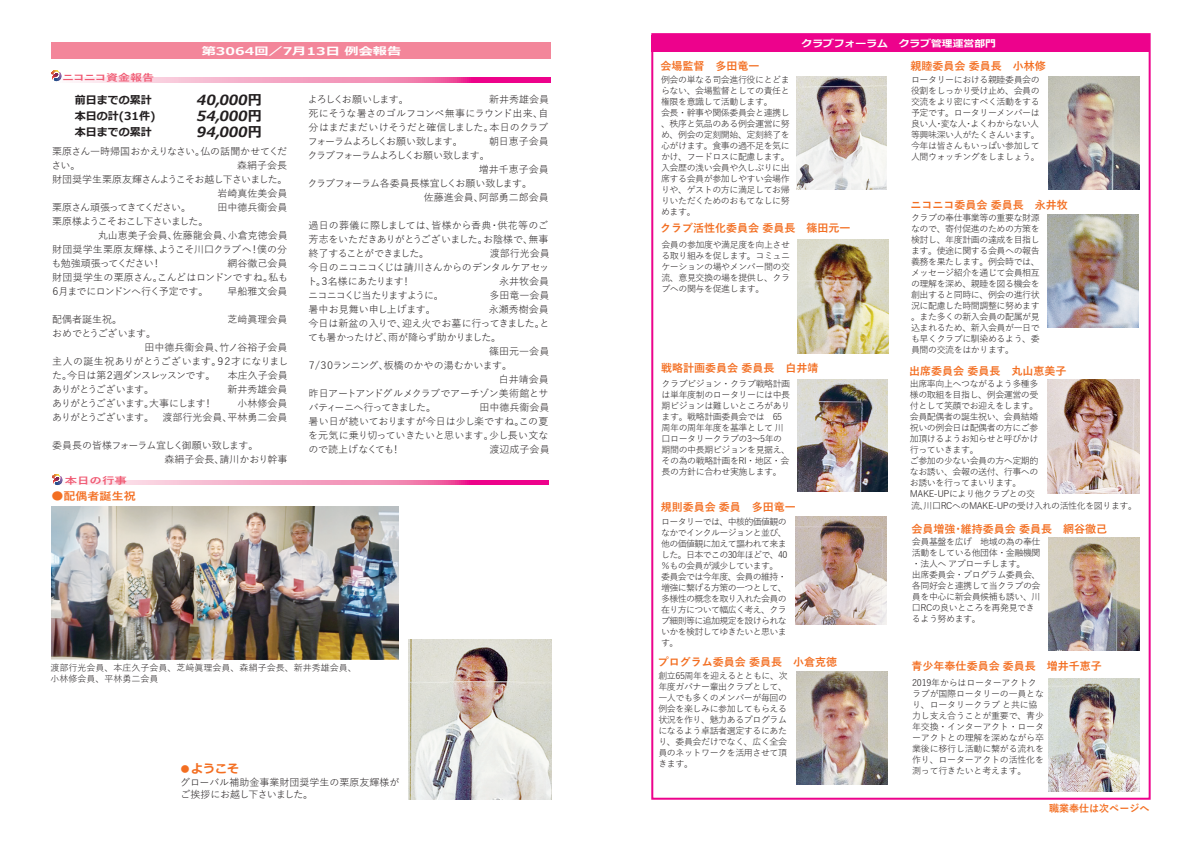
<style>
.page{position:relative;width:1191px;height:842px;background:#fff}
.page>*{position:absolute;margin:0;border:0;box-sizing:border-box;transform-origin:0 0}
.t1{font:italic 700 14px/16px "Meiryo";color:#231f20;text-align:justify}
.t2{font:700 11.9px "Meiryo";color:#f36e21}
.t3{font:700 11px "Yu Gothic";color:#f36e21}
.t4{font:700 11px/16px "Meiryo";color:#231f20}
.t5{font:700 10.8px "Yu Gothic";color:#f36e21;scale:1.12 1}
.t6{font:700 10.6px "Meiryo";color:#fff;scale:1.33 1}
.t7{font:10px/14px "Yu Gothic";letter-spacing:-.02em;color:#231f20;text-align:justify}
.t8{font:10px/14px "Yu Gothic";color:#231f20;text-align:right}
.t9{font:10px "Yu Gothic";letter-spacing:-.065em;color:#231f20}
.t10{font:10px "Yu Gothic";letter-spacing:-.085em;color:#231f20}
.t11{font:10px "Yu Gothic";letter-spacing:-.105em;color:#231f20}
.t12{font:10px "Yu Gothic";letter-spacing:-.09em;color:#231f20}
.t13{font:10px "Yu Gothic";letter-spacing:-.075em;color:#231f20}
.t14{font:10px "Yu Gothic";letter-spacing:.015em;color:#231f20}
.t15{font:10px "Yu Gothic";letter-spacing:-.08em;color:#231f20}
.t16{font:10px "Yu Gothic";letter-spacing:-.1em;color:#231f20}
.t17{font:10px "Yu Gothic";letter-spacing:-.12em;color:#231f20}
.t18{font:700 10px "Yu Gothic";color:#f36e21}
.t19{font:700 9.6px "Meiryo";color:#fff;scale:1.12 1}
.t20{font:700 9.6px "Yu Gothic";letter-spacing:-.045em;color:#f05972;scale:1.25 1}
.t21{font:700 9.6px "Yu Gothic";color:#f05972;scale:1.29 1}
.t22{font:9px/11px "Yu Gothic";letter-spacing:-.05em;color:#231f20}
.t23{font:9px/11px "Yu Gothic";letter-spacing:-.075em;color:#231f20}
.t24{font:9px/11px "Yu Gothic";letter-spacing:-.025em;color:#231f20}
.t25{font:9px/11px "Yu Gothic";color:#231f20}
</style>
<div class="page">
<svg style="left:55px;top:78px;width:495px;height:4px;background:#f48fbe"></svg>
<div style="left:51px;top:43px;width:499px;height:16px;background:#f3869a"></div>
<svg style="left:51px;top:70px;width:11px;height:11px"></svg>
<svg style="left:74px;top:480px;width:474px;height:5px;background:#f38cbd"></svg>
<img style="left:797px;top:76px;width:90px;height:113px">
<img style="left:797px;top:240px;width:91px;height:113px">
<img style="left:797px;top:379px;width:90px;height:113px">
<img style="left:796px;top:517px;width:91px;height:107px">
<img style="left:1048px;top:380px;width:91px;height:113px">
<img style="left:1048px;top:76px;width:91px;height:114px">
<img style="left:1047px;top:214px;width:91px;height:114px">
<img style="left:1048px;top:537px;width:91px;height:114px">
<img style="left:52px;top:506px;width:346px;height:154px">
<img style="left:408px;top:639px;width:143px;height:160px">
<img style="left:1048px;top:678px;width:91px;height:114px">
<svg style="left:52px;top:474px;width:11px;height:11px"></svg>
<div style="left:651px;top:35px;width:499px;height:17px;background:#ed028c"></div>
<img style="left:796px;top:671px;width:91px;height:114px">
<p class="t20" style="left:62px;top:72px;width:75px">ニコニコ資金報告</p>
<p class="t6" style="left:202px;top:44px;width:151px">第3064回／7月13日 例会報告</p>
<p class="t4" style="left:75px;top:93px;width:82px">前日までの累計本日の計(31件)本日までの累計</p>
<h1 class="t1" style="left:197px;top:93px;width:66px">40,000円54,000円94,000円</h1>
<p class="t7" style="left:52px;top:143px;width:237px">栗原さん一時帰国おかえりなさい。仏の話聞かせてください。</p>
<p class="t7" style="left:237px;top:157px;width:51px">森絹子会長</p>
<p class="t9" style="left:52px;top:170px;width:237px">財団奨学生栗原友輝さんようこそお越し下さいました。</p>
<p class="t8" style="left:217px;top:185px;width:71px">岩崎真佐美会員</p>
<p class="t16" style="left:52px;top:198px;width:140px">栗原さん頑張ってきてください。</p>
<p class="t8" style="left:217px;top:199px;width:71px">田中德兵衞会員</p>
<p class="t12" style="left:52px;top:212px;width:158px">栗原様ようこそおこし下さいました。</p>
<p class="t8" style="left:98px;top:227px;width:192px">丸山恵美子会員、佐藤龍会員、小倉克徳会員</p>
<p class="t14" style="left:52px;top:240px;width:237px">財団奨学生栗原友輝様、ようこそ川口クラブへ！僕の分</p>
<p class="t10" style="left:52px;top:254px;width:111px">も勉強頑張ってください！</p>
<p class="t7" style="left:51px;top:255px;width:239px;text-indent:177px">網谷徹己会員財団奨学生の栗原さん。こんどはロンドンですね。私も６月までにロンドンへ行く予定です。</p>
<p class="t7" style="left:227px;top:283px;width:61px">早船雅文会員</p>
<p class="t7" style="left:52px;top:311px;width:71px">配偶者誕生祝。</p>
<p class="t7" style="left:227px;top:311px;width:61px">芝﨑眞理会員</p>
<p class="t9" style="left:52px;top:324px;width:105px">おめでとうございます。</p>
<p class="t8" style="left:144px;top:339px;width:145px">田中德兵衞会員、竹ノ谷裕子会員</p>
<p class="t7" style="left:52px;top:353px;width:238px">主人の誕生祝ありがとうございます。９２才になりまし</p>
<p class="t9" style="left:52px;top:366px;width:165px">た。今日は第２週ダンスレッスンです。</p>
<p class="t7" style="left:228px;top:367px;width:61px">本庄久子会員</p>
<p class="t13" style="left:52px;top:380px;width:104px">ありがとうございます。</p>
<p class="t7" style="left:227px;top:381px;width:61px">新井秀雄会員</p>
<p class="t13" style="left:52px;top:394px;width:163px">ありがとうございます。大事にします！</p>
<p class="t8" style="left:52px;top:395px;width:237px">小林修会員<br>ありがとうございます。 渡部行光会員、平林勇二会員</p>
<p class="t7" style="left:164px;top:437px;width:125px;text-indent:-112px">委員長の皆様フォーラム宜しく御願い致します。<br>森絹子会長、請川かおり幹事</p>
<p class="t21" style="left:65px;top:475px;width:50px">本日の行事</p>
<p class="t5" style="left:52px;top:490px;width:77px">●配偶者誕生祝</p>
<p class="t7" style="left:308px;top:91px;width:243px;text-align:left;text-indent:181px">新井秀雄会員死にそうな暑さのゴルフコンペ無事にラウンド出来、自分はまだまだいけそうだと確信しました。本日のクラブフォーラムよろしくお願い致します。</p>
<p class="t17" style="left:308px;top:90px;width:102px">よろしくお願いします。</p>
<p class="t7" style="left:489px;top:133px;width:61px">朝日恵子会員</p>
<p class="t11" style="left:308px;top:146px;width:184px">クラブフォーラムよろしくお願い致します。</p>
<p class="t8" style="left:479px;top:161px;width:72px">増井千恵子会員</p>
<p class="t10" style="left:308px;top:174px;width:226px">クラブフォーラム各委員長様宜しくお願い致します。</p>
<p class="t8" style="left:424px;top:189px;width:126px">佐藤進会員、阿部勇二郎会員</p>
<p class="t7" style="left:308px;top:217px;width:241px">過日の葬儀に際しましては、皆様から香典・供花等のご芳志をいただきありがとうございました。お陰様で、無事終了することができました。</p>
<p class="t7" style="left:307px;top:245px;width:244px;text-indent:182px">渡部行光会員今日のニコニコくじは請川さんからのデンタルケアセット。３名様にあたります！</p>
<p class="t7" style="left:499px;top:273px;width:51px">永井牧会員</p>
<p class="t12" style="left:308px;top:286px;width:137px">ニコニコくじ当たりますように。</p>
<p class="t7" style="left:489px;top:287px;width:61px">多田竜一会員</p>
<p class="t8" style="left:308px;top:301px;width:129px">暑中お見舞い申し上げます。</p>
<p class="t7" style="left:489px;top:301px;width:61px">永瀬秀樹会員</p>
<p class="t7" style="left:308px;top:315px;width:242px">今日は新盆の入りで、迎え火でお墓に行ってきました。と</p>
<p class="t15" style="left:308px;top:328px;width:194px">ても暑かったけど、雨が降らず助かりました。</p>
<p class="t7" style="left:489px;top:343px;width:61px">篠田元一会員</p>
<p class="t7" style="left:307px;top:357px;width:207px">７/３０ランニング、板橋のかやの湯むかいます。</p>
<p class="t7" style="left:499px;top:371px;width:51px">白井靖会員</p>
<p class="t7" style="left:308px;top:385px;width:241px">昨日アートアンドグルメクラブでアーチゾン美術館とサ</p>
<p class="t11" style="left:309px;top:398px;width:129px">バティーニへ行ってきました。</p>
<p class="t7" style="left:308px;top:399px;width:243px;text-indent:171px">田中德兵衞会員暑い日が続いておりますが今日は少し楽ですね。この夏を元気に乗り切っていきたいと思います。少し長い文なので読上げなくても！</p>
<p class="t7" style="left:489px;top:441px;width:61px">渡辺成子会員</p>
<p class="t25" style="left:51px;top:661px;width:307px">渡部行光会員、本庄久子会員、芝﨑眞理会員、森絹子会長、新井秀雄会員、小林修会員、平林勇二会員</p>
<h2 class="t2" style="left:179px;top:760px;width:62px">●ようこそ</h2>
<p class="t8" style="left:180px;top:775px;width:221px;line-height:12px;text-align:left">グローバル補助金事業財団奨学生の栗原友輝様がご挨拶にお越し下さいました。</p>
<p class="t3" style="left:660px;top:60px;width:100px">会場監督　多田竜一</p>
<p class="t19" style="left:801px;top:36px;width:175px">クラブフォーラム　クラブ管理運営部門</p>
<p class="t3" style="left:910px;top:59px;width:137px">親睦委員会 委員長　小林修</p>
<p class="t22" style="left:661px;top:73px;width:130px">例会の単なる司会進行役にとどまらない、会場監督としての責任と権限を意識して活動します。<br>会長・幹事や関係委員会と連携し、秩序と気品のある例会運営に努め、例会の定刻開始、定刻終了を心がけます。食事の過不足を気にかけ、フードロスに配慮します。入会歴の浅い会員や久しぶりに出席する会員が参加しやすい会場作りや、ゲストの方に満足してお帰りいただくためのおもてなしに努めます。</p>
<p class="t3" style="left:660px;top:222px;width:192px">クラブ活性化委員会 委員長　篠田元一</p>
<p class="t22" style="left:661px;top:238px;width:130px;text-align:justify">会員の参加度や満足度を向上させる取り組みを促します。コミュニケーションの場やメンバー間の交流、意見交換の場を提供し、クラブへの関与を促進します。</p>
<p class="t3" style="left:661px;top:361px;width:159px">戦略計画委員会 委員長　白井靖</p>
<p class="t22" style="left:661px;top:377px;width:130px">クラブビジョン・クラブ戦略計画は単年度制のロータリーには中長期ビジョンは難しいところがあります。戦略計画委員会では　65周年の周年年度を基準として 川口ロータリークラブの3～5年の期間の中長期ビジョンを見据え、その為の戦略計画をRI・地区・会長の方針に合わせ実施します。</p>
<p class="t3" style="left:661px;top:501px;width:137px">規則委員会 委員　多田竜一</p>
<p class="t23" style="left:661px;top:515px;width:128px">ロータリーでは、中核的価値観のなかでインクルージョンと並び、他の価値観に加えて謳われて来ました。日本でこの30年ほどで、40％もの会員が減少しています。委員会では今年度、会員の維持・増強に繋げる方策の一つとして、多様性の概念を取り入れた会員の在り方について幅広く考え、クラブ細則等に追加規定を設けられないかを検討してゆきたいと思います。</p>
<p class="t3" style="left:658px;top:655px;width:181px">プログラム委員会 委員長　小倉克徳</p>
<p class="t22" style="left:658px;top:669px;width:131px;text-align:justify">創立65周年を迎えるとともに、次年度ガバナー輩出クラブとして、一人でも多くのメンバーが毎回の例会を楽しみに参加してもらえる状況を作り、魅力あるプログラムになるよう卓話者選定するにあたり、委員会だけでなく、広く全会員のネットワークを活用させて頂きます。</p>
<p class="t22" style="left:911px;top:73px;width:130px;text-align:justify">ロータリーにおける親睦委員会の役割をしっかり受け止め、会員の交流をより密にすべく活動をする予定です。ロータリーメンバーは良い人･変な人･よくわからない人等興味深い人がたくさんいます。今年は皆さんもいっぱい参加して人間ウォッチングをしましょう。</p>
<p class="t3" style="left:910px;top:199px;width:159px">ニコニコ委員会 委員長　永井牧</p>
<p class="t22" style="left:911px;top:211px;width:130px;text-align:justify">クラブの奉仕事業等の重要な財源なので、寄付促進のための方策を検討し、年度計画の達成を目指します。使途に関する会員への報告義務を果たします。例会時では、メッセージ紹介を通じて会員相互の理解を深め、親睦を図る機会を創出すると同時に、例会の進行状況に配慮した時間調整に努めます。また多くの新入会員の配属が見込まれるため、新入会員が一日でも早くクラブに馴染めるよう、委員間の交流をはかります。</p>
<p class="t3" style="left:909px;top:365px;width:159px">出席委員会 委員長　丸山恵美子</p>
<p class="t22" style="left:909px;top:377px;width:229px">出席率向上へつながるよう多種多<br>様の取組を目指し、例会運営の受<br>付として笑顔でお迎えをします。<br>会員配偶者の誕生祝い、会員結婚<br>祝いの例会日は配偶者の方にご参<br>加頂けるようお知らせと呼びかけ<br>行っていきます。<br>ご参加の少ない会員の方へ定期的<br>なお誘い、会報の送付、行事への<br>お誘いを行ってまいります。<br>MAKE-UPにより他クラブとの交<br>流､川口RCへのMAKE-UPの受け入れの活性化を図ります。</p>
<p class="t3" style="left:911px;top:522px;width:197px">会員増強･維持委員会 委員長　網谷徹己</p>
<p class="t22" style="left:912px;top:535px;width:130px">会員基盤を広げ　地域の為の奉仕活動をしている他団体・金融機関・法人へ アプローチします。<br>出席委員会・プログラム委員会、各同好会と連携して当クラブの会員を中心に新会員候補も誘い、川口RCの良いところを再発見できるよう努めます。</p>
<p class="t3" style="left:911px;top:660px;width:192px">青少年奉仕委員会 委員長　増井千恵子</p>
<p class="t24" style="left:912px;top:676px;width:133px">2019年からはローターアクトクラブが国際ロータリーの一員となり、ロータリークラブ と共に協力し支え合うことが重要で、青少年交換・インターアクト・ローターアクトとの理解を深めながら卒業後に移行し活動に繋がる流れを作り、ローターアクトの活性化を測って行きたいと考えます。</p>
<p class="t18" style="left:1049px;top:802px;width:101px">職業奉仕は次ページへ</p>
</div>
